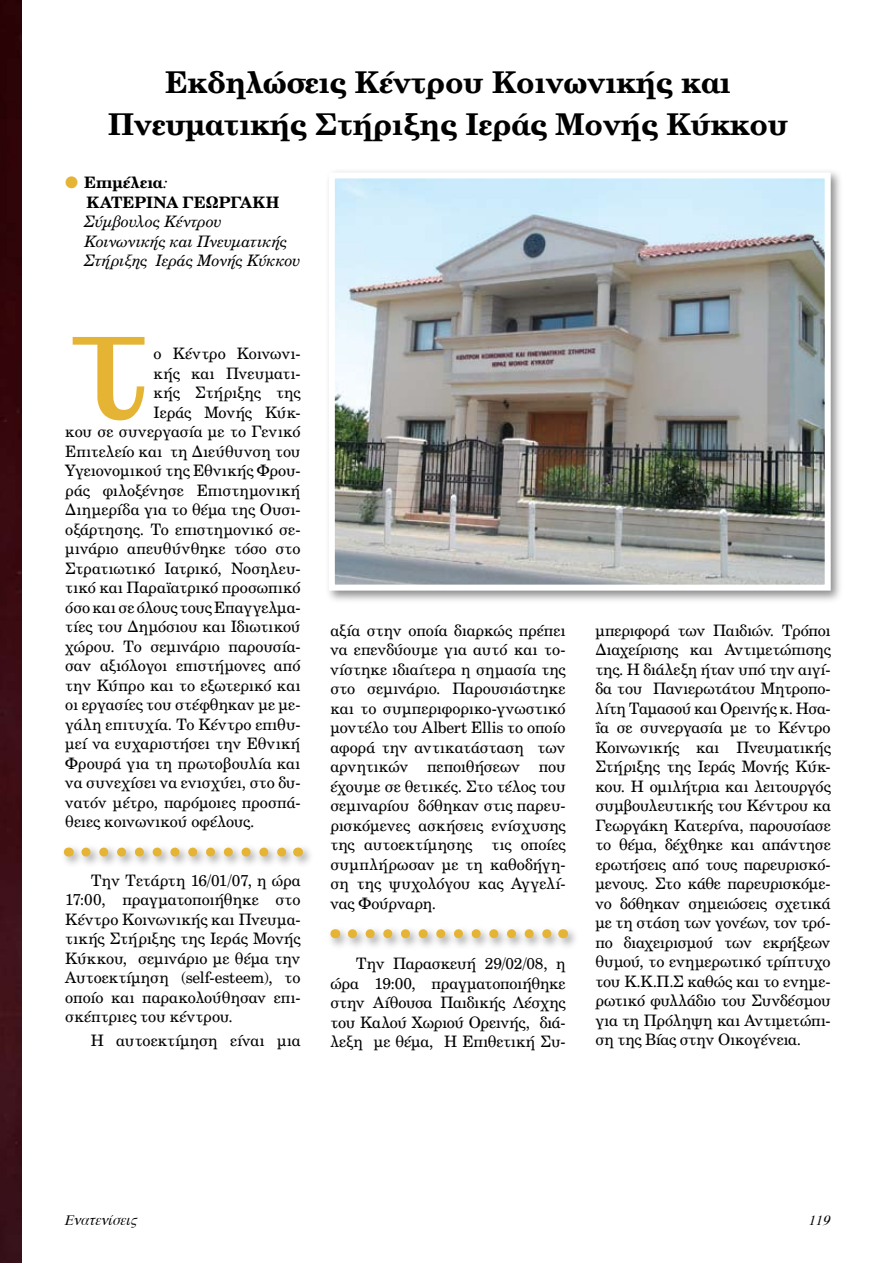
<style>
.page{position:relative;width:893px;height:1263px;background:#fff}
.page>*{position:absolute;margin:0;border:0;box-sizing:border-box;transform-origin:0 0}
.t1{font:175.35px "UB Century";color:#e6b435}
.t2{font:30px/41.7px "UB Century Bold";color:#000;text-align:center}
.t3{font:15.75px/19.5px "UB Century";letter-spacing:-.005em;color:#000;text-align:justify}
.t4{font:15.75px/19.5px "UB Century Italic";letter-spacing:.005em;color:#000}
.t5{font:15.75px/19.5px "UB Century Bold";color:#000}
.t6{font:italic 14.25px "Gr Times";color:#000}
.s1{color:#e6b435}
.s2{font-family:"UB Century Italic"}
</style>
<div class="page">
<img style="left:0;top:0;width:21px;height:1263px">
<div style="left:324px;top:168px;width:521px;height:436px;background:#000;opacity:.45"></div>
<img style="left:336px;top:179px;width:488px;height:405px">
<div style="left:329px;top:172px;width:502px;height:419px;border:6px solid #fff"></div>
<div style="left:59px;top:843px;width:257px;height:27px;background:#000;opacity:.45"></div>
<svg style="left:86px;top:847px;width:203px;height:9px"></svg>
<div style="left:326px;top:924px;width:254px;height:27px;background:#000;opacity:.45"></div>
<svg style="left:352px;top:929px;width:202px;height:9px"></svg>
<h2 class="t2" style="left:108px;top:61px;width:681px">Εκδηλώσεις Κέντρου Κοινωνικής και<br>Πνευματικής Στήριξης Ιεράς Μονής Κύκκου</h2>
<p class="t5" style="left:87px;top:173px;width:194px;text-indent:-21px"><span class="s1">●</span> Επιμέλεια<span class="s2">:<br></span>ΚΑΤΕΡΙΝΑ ΓΕΩΡΓΑΚΗ</p>
<p class="t4" style="left:84px;top:212px;width:218px">Σύμβουλος Κέντρου<br>Κοινωνικής και Πνευματικής<br>Στήριξης Ιεράς Μονής Κύκκου</p>
<h1 class="t1" style="left:65px;top:248px;width:92px">τ</h1>
<p class="t3" style="left:154px;top:344px;width:148px">ο Κέντρο Κοινωνι-</p>
<p class="t3" style="left:154px;top:363px;width:148px">κής και Πνευματι-</p>
<p class="t3" style="left:154px;top:383px;width:148px">κής Στήριξης της</p>
<p class="t3" style="left:154px;top:402px;width:148px">Ιεράς Μονής Κύκ-</p>
<p class="t3" style="left:65px;top:422px;width:237px">κου σε συνεργασία με το Γενικό</p>
<p class="t3" style="left:65px;top:441px;width:237px">Επιτελείο και τη Διεύθυνση του</p>
<p class="t3" style="left:65px;top:461px;width:237px">Υγειονομικού της Εθνικής Φρου-</p>
<p class="t3" style="left:65px;top:480px;width:237px">ράς φιλοξένησε Επιστημονική</p>
<p class="t3" style="left:65px;top:500px;width:237px">Διημερίδα για το θέμα της Ουσι-</p>
<p class="t3" style="left:65px;top:519px;width:237px">οξάρτησης. Το επιστημονικό σε-</p>
<p class="t3" style="left:65px;top:539px;width:237px">μινάριο απευθύνθηκε τόσο στο</p>
<p class="t3" style="left:65px;top:558px;width:237px">Στρατιωτικό Ιατρικό, Νοσηλευ-</p>
<p class="t3" style="left:65px;top:578px;width:237px">τικό και Παραϊατρικό προσωπικό</p>
<p class="t3" style="left:65px;top:597px;width:237px">όσο και σε όλους τους Επαγγελμα-</p>
<p class="t3" style="left:65px;top:617px;width:237px">τίες του Δημόσιου και Ιδιωτικού</p>
<p class="t3" style="left:65px;top:636px;width:237px">χώρου. Το σεμινάριο παρουσία-</p>
<p class="t3" style="left:65px;top:656px;width:237px">σαν αξιόλογοι επιστήμονες από</p>
<p class="t3" style="left:65px;top:675px;width:237px">την Κύπρο και το εξωτερικό και</p>
<p class="t3" style="left:65px;top:695px;width:237px">οι εργασίες του στέφθηκαν με με-</p>
<p class="t3" style="left:65px;top:714px;width:237px">γάλη επιτυχία. Το Κέντρο επιθυ-</p>
<p class="t3" style="left:65px;top:734px;width:237px">μεί να ευχαριστήσει την Εθνική</p>
<p class="t3" style="left:65px;top:753px;width:237px">Φρουρά για τη πρωτοβουλία και</p>
<p class="t3" style="left:65px;top:773px;width:237px">να συνεχίσει να ενισχύει, στο δυ-</p>
<p class="t3" style="left:65px;top:792px;width:237px">νατόν μέτρο, παρόμοιες προσπά-</p>
<p class="t3" style="left:65px;top:812px;width:191px">θειες κοινωνικού οφέλους.</p>
<p class="t3" style="left:65px;top:870px;width:237px;text-indent:26px">Την Τετάρτη 16/01/07, η ώρα 17:00, πραγματοποιήθηκε στο Κέντρο Κοινωνικής και Πνευμα&shy;τικής Στήριξης της Ιεράς Μονής Κύκκου, σεμινάριο με θέμα την Αυτοεκτίμηση (self-esteem), το οποίο και παρακολούθησαν επι&shy;σκέπτριες του κέντρου.</p>
<p class="t3" style="left:91px;top:1030px;width:211px">Η αυτοεκτίμηση είναι μια</p>
<p class="t3" style="left:330px;top:620px;width:237px">αξία στην οποία διαρκώς πρέπει να επενδύουμε για αυτό και το&shy;νίστηκε ιδιαίτερα η σημασία της στο σεμινάριο. Παρουσιάστηκε και το συμπεριφορικο-γνωστικό μοντέλο του Albert Ellis το οποίο αφορά την αντικατάσταση των αρνητικών πεποιθήσεων που έχουμε σε θετικές. Στο τέλος του σεμιναρίου δόθηκαν στις παρευ&shy;ρισκόμενες ασκήσεις ενίσχυσης της αυτοεκτίμησης τις οποίες συμπλήρωσαν με τη καθοδήγη&shy;ση της ψυχολόγου κας Αγγελί&shy;νας Φούρναρη.</p>
<p class="t3" style="left:330px;top:954px;width:237px;text-indent:26px">Την Παρασκευή 29/02/08, η ώρα 19:00, πραγματοποιήθηκε στην Αίθουσα Παιδικής Λέσχης του Καλού Χωριού Ορεινής, διά&shy;λεξη με θέμα, Η Επιθετική Συ-</p>
<p class="t3" style="left:595px;top:620px;width:237px">μπεριφορά των Παιδιών. Τρόποι Διαχείρισης και Αντιμετώπισης της. Η διάλεξη ήταν υπό την αιγί&shy;δα του Πανιερωτάτου Μητροπο&shy;λίτη Ταμασού και Ορεινής κ. Ησα&shy;ΐα σε συνεργασία με το Κέντρο Κοινωνικής και Πνευματικής Στήριξης της Ιεράς Μονής Κύκ&shy;κου. Η ομιλήτρια και λειτουργός συμβουλευτικής του Κέντρου κα Γεωργάκη Κατερίνα, παρουσίασε το θέμα, δέχθηκε και απάντησε ερωτήσεις από τους παρευρισκό&shy;μενους. Στο κάθε παρευρισκόμε&shy;νο δόθηκαν σημειώσεις σχετικά με τη στάση των γονέων, τον τρό&shy;πο διαχειρισμού των εκρήξεων θυμού, το ενημερωτικό τρίπτυχο του Κ.Κ.Π.Σ καθώς και το ενημε&shy;ρωτικό φυλλάδιο του Συνδέσμου για τη Πρόληψη και Αντιμετώπι&shy;ση της Βίας στην Οικογένεια.</p>
<p class="t6" style="left:64px;top:1213px;width:78px">Eνατενίσεις</p>
<p class="t6" style="left:808px;top:1213px;width:27px">119</p>
</div>
